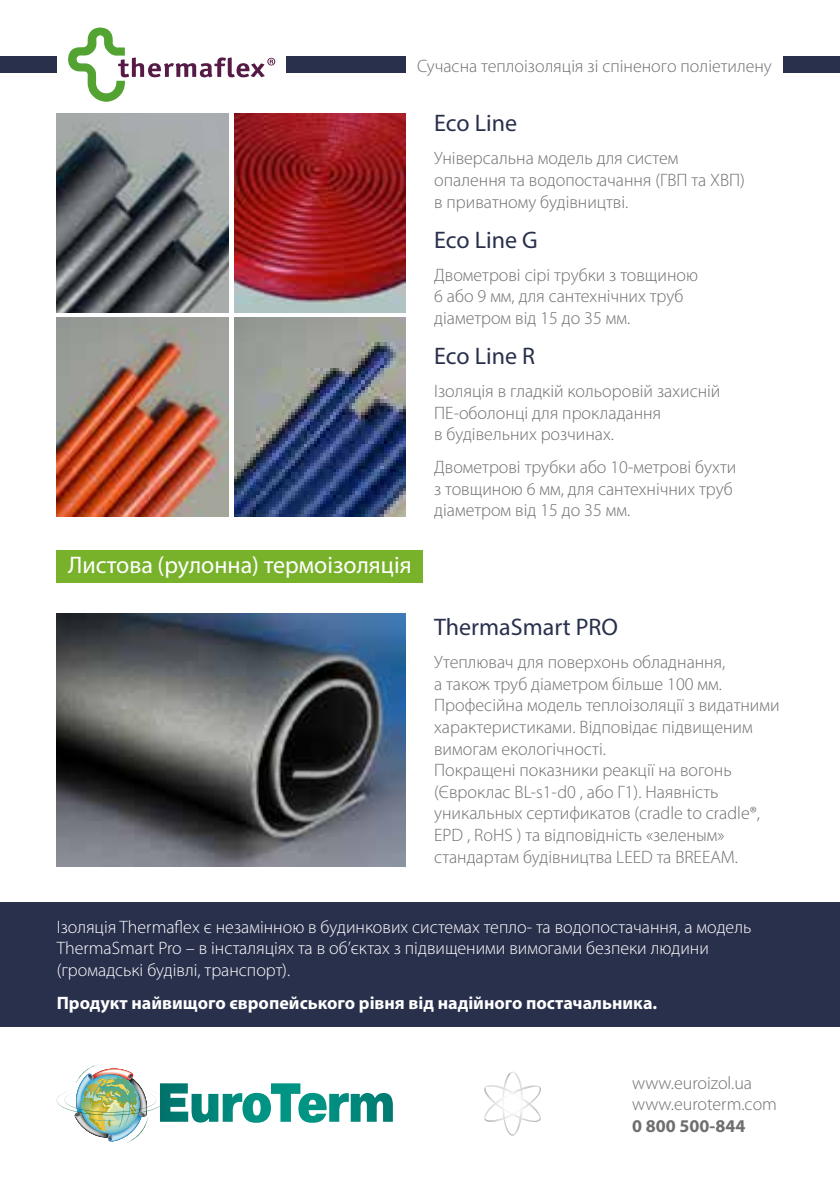
<style>
.page{position:relative;width:840px;height:1191px;background:#fff}
.page>*{position:absolute;margin:0;border:0;box-sizing:border-box;transform-origin:0 0}
.t1{font:24px "Myriad Pro";color:#29304c}
.t2{font:24px "Myriad Pro";color:#fff}
.t3{font:300 18px/21.6px "Myriad Pro";color:#706f6f}
.t4{font:300 18px/21.6px "Myriad Pro";color:#fff}
.t5{font:700 18px "Myriad Pro";color:#fff}
.t6{font:700 18px "Myriad Pro";color:#706f6f}
</style>
<div class="page">
<div style="left:286px;top:57px;width:119px;height:16px;background:#29304c"></div>
<div style="left:782px;top:57px;width:57px;height:16px;background:#29304c"></div>
<div style="left:0;top:57px;width:57px;height:16px;background:#29304c"></div>
<svg style="left:68px;top:28px;width:207px;height:74px"></svg>
<img style="left:57px;top:114px;width:171px;height:198px">
<img style="left:57px;top:318px;width:171px;height:198px">
<img style="left:234px;top:114px;width:171px;height:198px">
<img style="left:234px;top:318px;width:171px;height:198px">
<div style="left:57px;top:550px;width:366px;height:33px;background:#78b22b"></div>
<img style="left:57px;top:613px;width:348px;height:253px">
<div style="left:0;top:901px;width:839px;height:125px;background:#29304c"></div>
<img style="left:504px;top:1072px;width:8px;height:63px">
<img style="left:512px;top:1071px;width:9px;height:64px">
<img style="left:486px;top:1087px;width:55px;height:35px">
<img style="left:484px;top:1119px;width:56px;height:2px">
<img style="left:484px;top:1084px;width:56px;height:35px">
<svg style="left:57px;top:1064px;width:335px;height:78px"></svg>
<p class="t3" style="left:417px;top:55px;width:356px">Сучасна теплоізоляція зі спіненого поліетилену</p>
<h1 class="t1" style="left:434px;top:109px;width:84px">Eco Line</h1>
<p class="t3" style="left:434px;top:147px;width:312px">Універсальна модель для систем опалення та водопостачання (ГВП та ХВП) в приватному будівництві.</p>
<h1 class="t1" style="left:434px;top:225px;width:105px">Eco Line G</h1>
<p class="t3" style="left:434px;top:264px;width:265px">Двометрові сірі трубки з товщиною<br>6 або 9 мм, для сантехнічних труб діаметром від 15 до 35 мм.</p>
<h1 class="t1" style="left:434px;top:341px;width:102px">Eco Line R</h1>
<p class="t3" style="left:434px;top:380px;width:287px">Ізоляція в гладкій кольоровій захисній<br>ПЕ-оболонці для прокладання<br>в будівельних розчинах.</p>
<p class="t3" style="left:434px;top:456px;width:303px">Двометрові трубки або 10-метрові бухти з товщиною 6 мм, для сантехнічних труб діаметром від 15 до 35 мм.</p>
<h1 class="t2" style="left:68px;top:549px;width:345px">Листова (рулонна) термоізоляція</h1>
<h1 class="t1" style="left:434px;top:612px;width:185px">ThermaSmart PRO</h1>
<p class="t3" style="left:434px;top:651px;width:347px">Утеплювач для поверхонь обладнання,<br>а також труб діаметром більше 100 мм.<br>Професійна модель теплоізоляції з видатними характеристиками. Відповідає підвищеним вимогам екологічності.<br>Покращені показники реакції на вогонь (Євроклас BL-s1-d0 , або Г1). Наявність уникальных сертификатов (cradle to cradle®, EPD , RoHS ) та відповідність «зеленым» стандартам будівництва LEED та ВREEAM.</p>
<p class="t4" style="left:57px;top:915px;width:695px">Ізоляція Thermaflex є незамінною в будинкових системах тепло- та водопостачання, а модель<br>ThermaSmart Pro – в інсталяціях та в об’єктах з підвищеними вимогами безпеки людини (громадські будівлі, транспорт).</p>
<p class="t5" style="left:57px;top:991px;width:601px">Продукт найвищого європейського рівня від надійного постачальника.</p>
<p class="t3" style="left:632px;top:1071px;width:146px">www.euroizol.ua www.euroterm.com</p>
<p class="t6" style="left:632px;top:1114px;width:114px">0 800 500-844</p>
</div>
